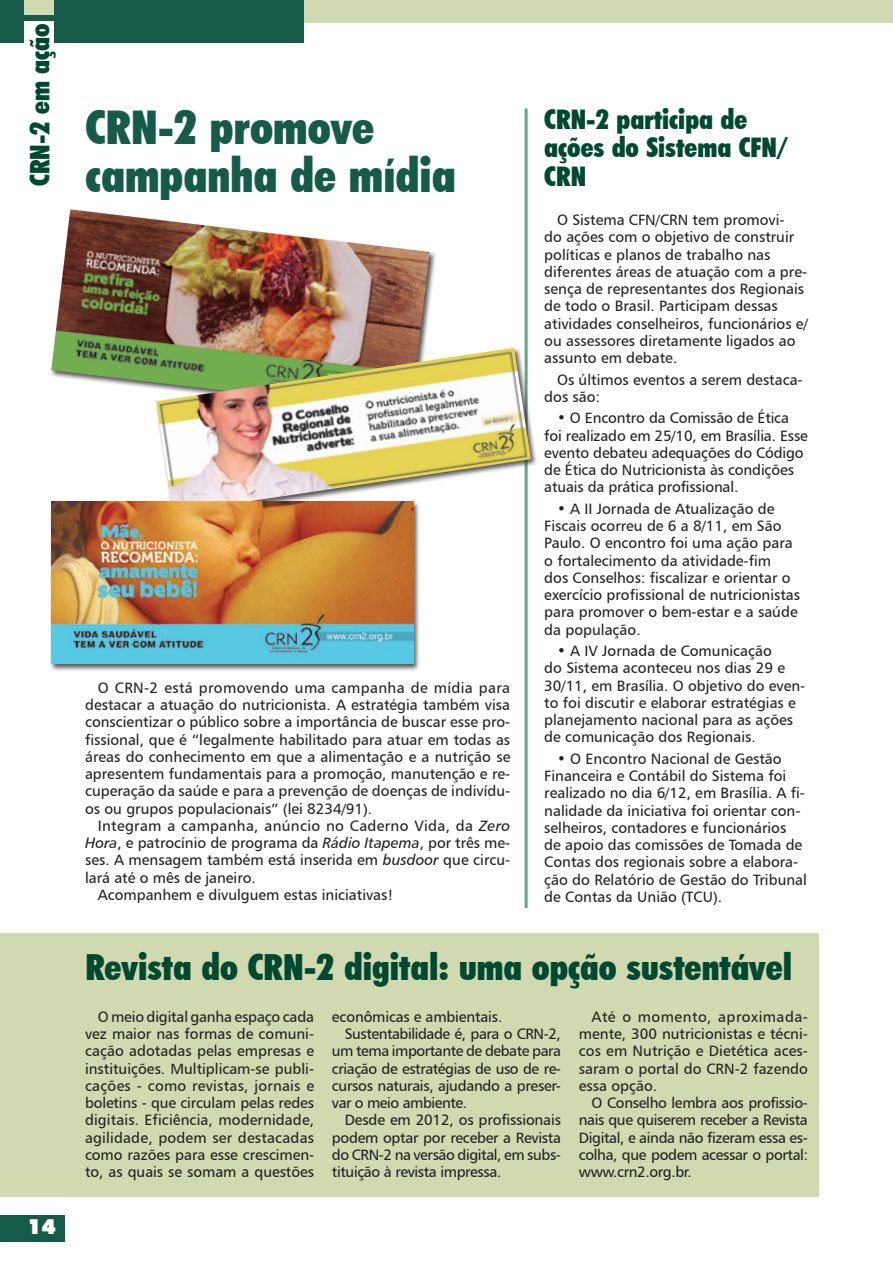
<style>
.page{position:relative;width:893px;height:1263px;background:#fff}
.page>*{position:absolute;margin:0;border:0;box-sizing:border-box;transform-origin:0 0}
.Título_31{font:900 condensed 46.5px/48px "Futura BT";color:#165b49}
.Título_18{font:900 condensed 36px "Futura BT";color:#004930}
.Título_18-2{font:900 condensed 27px/28.5px "Futura BT";color:#004930}
.t1{font:900 21px "Futura BT";color:#fff}
.texto{font:15px/17.2px "Humanist 777 BT Roman B";letter-spacing:-.005em;color:#231f20;text-align:justify}
.texto_2{font:15px/17.2px "Humanist 777 BT Roman B";color:#231f20}
.s1{font-family:"Humanist 777 BT Italic B"}
</style>
<div class="page">
<div style="left:0;top:933px;width:819px;height:263px;background:#d1d9b1"></div>
<hr style="left:525px;top:108px;width:3px;height:800px;background:#68a08e">
<div style="left:1px;top:0;width:892px;height:22px;background:#d1d9b1"></div>
<div style="left:0;top:0;width:303px;height:43px;background:#165b49"></div>
<div style="left:24px;top:0;width:30px;height:15px;background:#d1d9b1"></div>
<div style="left:24px;top:22px;width:30px;height:24px;background:#fff"></div>
<div style="left:0;top:1215px;width:65px;height:27px;background:#165b49"></div>
<div style="left:50px;top:208px;width:387px;height:212px;background:#231f20;opacity:.75"></div>
<img style="left:51px;top:209px;width:379px;height:204px">
<div style="left:155px;top:347px;width:383px;height:173px;background:#231f20;opacity:.75"></div>
<img style="left:156px;top:348px;width:375px;height:165px">
<div style="left:50px;top:500px;width:371px;height:171px;background:#231f20;opacity:.75"></div>
<img style="left:51px;top:502px;width:362px;height:162px">
<p class="Título_18-2" style="left:25px;top:186px;width:164px;rotate:-90deg">CRN-2 em ação</p>
<p class="t1" style="left:27px;top:1214px;width:30px">14</p>
<p class="Título_31" style="left:86px;top:103px;width:372px">CRN-2 promove campanha de mídia</p>
<p class="texto" style="left:85px;top:679px;width:427px;text-indent:13px">O CRN-2 está promovendo uma campanha de mídia para destacar a atuação do nutricionista. A estratégia também visa conscientizar o público sobre a importância de buscar esse pro&shy;fissional, que é “legalmente habilitado para atuar em todas as áreas do conhecimento em que a alimentação e a nutrição se apresentem fundamentais para a promoção, manutenção e re&shy;cuperação da saúde e para a prevenção de doenças de indivídu&shy;os ou grupos populacionais” (lei 8234/91).</p>
<p class="texto" style="left:85px;top:817px;width:427px;text-indent:13px">Integram a campanha, anúncio no Caderno Vida, da <span class="s1">Zero Hora</span>, e patrocínio de programa da <span class="s1">Rádio Itapema</span>, por três me&shy;ses. A mensagem também está inserida em <span class="s1">busdoor</span> que circu&shy;lará até o mês de janeiro.</p>
<p class="texto" style="left:98px;top:886px;width:297px">Acompanhem e divulguem estas iniciativas!</p>
<p class="Título_18-2" style="left:544px;top:105px;width:246px">CRN-2 participa de ações do Sistema CFN/<br>CRN</p>
<p class="texto_2" style="left:544px;top:211px;width:265px;text-indent:13px">O Sistema CFN/CRN tem promovi-<br>do ações com o objetivo de construir políticas e planos de trabalho nas diferentes áreas de atuação com a pre&shy;sença de representantes dos Regionais de todo o Brasil. Participam dessas atividades conselheiros, funcionários e/ ou assessores diretamente ligados ao assunto em debate.</p>
<p class="texto_2" style="left:544px;top:370px;width:260px;text-indent:13px">Os últimos eventos a serem destaca&shy;dos são:</p>
<p class="texto_2" style="left:544px;top:409px;width:265px;text-indent:13px">• O Encontro da Comissão de Ética foi realizado em 25/10, em Brasília. Esse evento debateu adequações do Código de Ética do Nutricionista às condições atuais da prática profissional.</p>
<p class="texto_2" style="left:544px;top:500px;width:257px;text-indent:13px">• A II Jornada de Atualização de Fiscais ocorreu de 6 a 8/11, em São Paulo. O encontro foi uma ação para o fortalecimento da atividade-fim<br>dos Conselhos: fiscalizar e orientar o exercício profissional de nutricionistas para promover o bem-estar e a saúde da população.</p>
<p class="texto_2" style="left:544px;top:642px;width:263px;text-indent:13px">• A IV Jornada de Comunicação<br>do Sistema aconteceu nos dias 29 e 30/11, em Brasília. O objetivo do even&shy;to foi discutir e elaborar estratégias e planejamento nacional para as ações de comunicação dos Regionais.</p>
<p class="texto_2" style="left:544px;top:750px;width:264px;text-indent:13px">• O Encontro Nacional de Gestão Financeira e Contábil do Sistema foi realizado no dia 6/12, em Brasília. A fi&shy;nalidade da iniciativa foi orientar con&shy;selheiros, contadores e funcionários<br>de apoio das comissões de Tomada de Contas dos regionais sobre a elabora&shy;ção do Relatório de Gestão do Tribunal de Contas da União (TCU).</p>
<p class="Título_18" style="left:86px;top:945px;width:708px">Revista do CRN-2 digital: uma opção sustentável</p>
<p class="texto" style="left:85px;top:1008px;width:231px;text-indent:13px">O meio digital ganha espaço cada vez maior nas formas de comuni&shy;cação adotadas pelas empresas e instituições. Multiplicam-se publi&shy;cações - como revistas, jornais e boletins - que circulam pelas redes digitais. Eficiência, modernidade, agilidade, podem ser destacadas como razões para esse crescimen&shy;to, as quais se somam a questões</p>
<p class="texto" style="left:332px;top:1008px;width:172px">econômicas e ambientais.</p>
<p class="texto" style="left:332px;top:1025px;width:231px;text-indent:13px">Sustentabilidade é, para o CRN-2, um tema importante de debate para criação de estratégias de uso de re&shy;cursos naturais, ajudando a preser&shy;var o meio ambiente.</p>
<p class="texto" style="left:332px;top:1111px;width:231px;text-indent:13px">Desde em 2012, os profissionais podem optar por receber a Revista do CRN-2 na versão digital, em subs&shy;tituição à revista impressa.</p>
<p class="texto" style="left:579px;top:1008px;width:231px;text-indent:13px">Até o momento, aproximada&shy;mente, 300 nutricionistas e técni&shy;cos em Nutrição e Dietética aces&shy;saram o portal do CRN-2 fazendo essa opção.</p>
<p class="texto" style="left:579px;top:1094px;width:231px;text-indent:13px">O Conselho lembra aos profissio&shy;nais que quiserem receber a Revista Digital, e ainda não fizeram essa es&shy;colha, que podem acessar o portal: www.crn2.org.br.</p>
</div>
